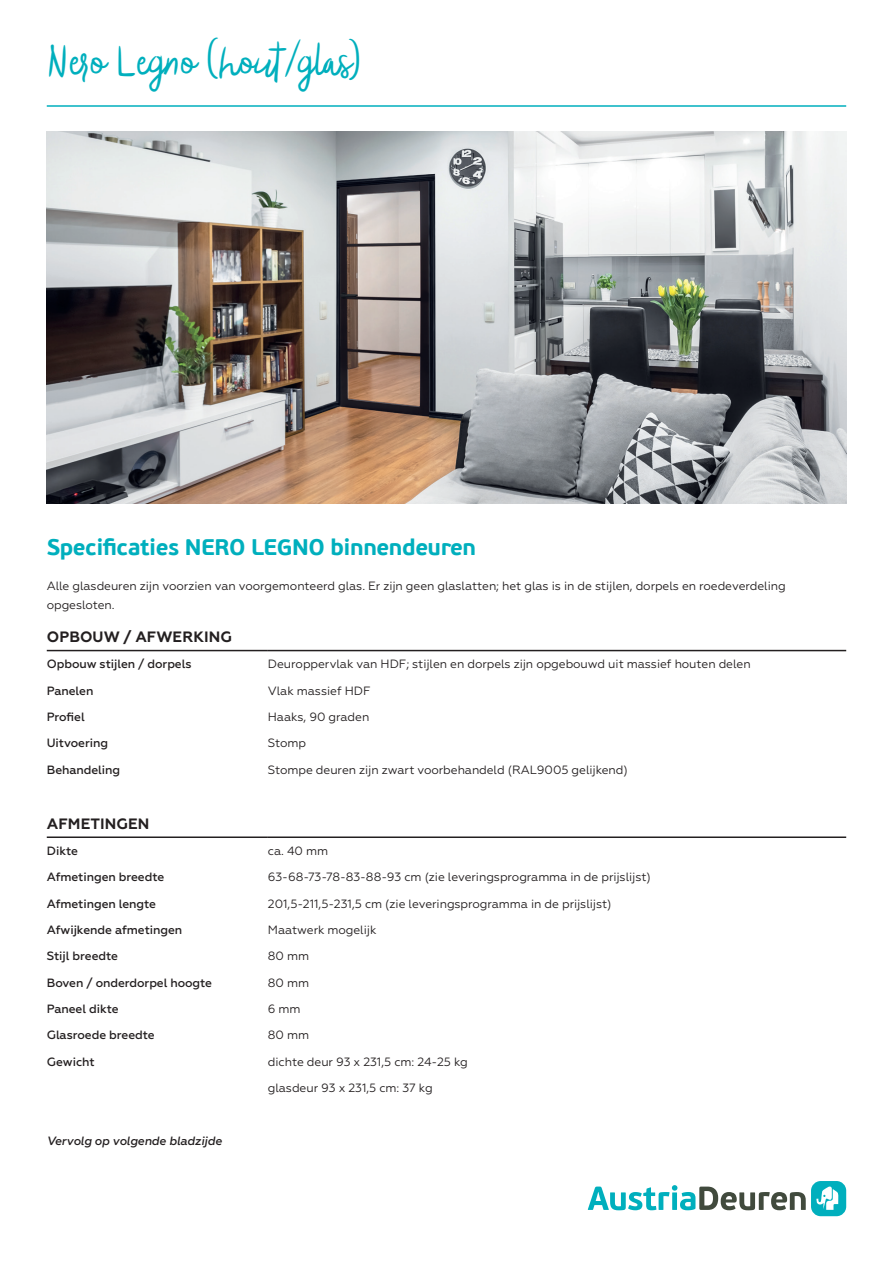
<style>
.page{position:relative;width:893px;height:1263px;background:#fff}
.page>*{position:absolute;margin:0;border:0;box-sizing:border-box;transform-origin:0 0}
.Blog_Script_Light{font:300 39px "Blog Script";letter-spacing:-.005em;color:#00afbd}
.PF_BeauSans_Pro{font:700 22.5px "PF Beau Sans Pro";letter-spacing:-.02em;color:#00afbd}
.Geometria{font:700 15px "Geometria";letter-spacing:.005em;color:#231f20}
.Geometria-2{font:12px/19.5px "Geometria";letter-spacing:-.005em;color:#231f20}
.Geometria-3{font:500 12px "Geometria";letter-spacing:-.005em;color:#231f20}
.Geometria-4{font:italic 500 12px "Geometria";letter-spacing:-.005em;color:#231f20}
</style>
<div class="page">
<div style="left:811px;top:1181px;width:35px;height:35px;background:#00afbd;border-radius:10px"></div>
<svg style="left:816px;top:1186px;width:22px;height:24px"></svg>
<svg style="left:588px;top:1185px;width:218px;height:25px"></svg>
<img style="left:47px;top:132px;width:799px;height:372px">
<hr style="left:47px;top:105px;width:799px;height:2px;background:#00afbd">
<hr style="left:47px;top:650px;width:221px;height:1px;background:#231f20">
<hr style="left:268px;top:650px;width:578px;height:1px;background:#231f20">
<hr style="left:47px;top:836px;width:221px;height:2px;background:#231f20">
<hr style="left:268px;top:836px;width:578px;height:2px;background:#231f20">
<p class="Blog_Script_Light" style="left:47px;top:38px;width:318px">Nero Legno (hout/glas)</p>
<p class="PF_BeauSans_Pro" style="left:47px;top:533px;width:431px">Specificaties NERO LEGNO binnendeuren</p>
<p class="Geometria-2" style="left:47px;top:576px;width:740px">Alle glasdeuren zijn voorzien van voorgemonteerd glas. Er zijn geen glaslatten; het glas is in de stijlen, dorpels en roedeverdeling opgesloten.</p>
<p class="Geometria" style="left:47px;top:628px;width:186px">OPBOUW / AFWERKING</p>
<p class="Geometria-3" style="left:47px;top:657px;width:146px">Opbouw stijlen / dorpels</p>
<p class="Geometria-2" style="left:268px;top:654px;width:484px">Deuroppervlak van HDF; stijlen en dorpels zijn opgebouwd uit massief houten delen</p>
<p class="Geometria-3" style="left:47px;top:683px;width:48px">Panelen</p>
<p class="Geometria-2" style="left:268px;top:681px;width:104px">Vlak massief HDF</p>
<p class="Geometria-3" style="left:47px;top:710px;width:40px">Profiel</p>
<p class="Geometria-2" style="left:268px;top:707px;width:103px">Haaks, 90 graden</p>
<p class="Geometria-3" style="left:47px;top:736px;width:63px">Uitvoering</p>
<p class="Geometria-2" style="left:268px;top:733px;width:40px">Stomp</p>
<p class="Geometria-3" style="left:47px;top:762px;width:75px">Behandeling</p>
<p class="Geometria-2" style="left:268px;top:760px;width:361px">Stompe deuren zijn zwart voorbehandeld (RAL9005 gelijkend)</p>
<p class="Geometria" style="left:47px;top:814px;width:104px">AFMETINGEN</p>
<p class="Geometria-3" style="left:47px;top:844px;width:33px">Dikte</p>
<p class="Geometria-2" style="left:268px;top:841px;width:62px">ca. 40 mm</p>
<p class="Geometria-3" style="left:47px;top:870px;width:119px">Afmetingen breedte</p>
<p class="Geometria-2" style="left:268px;top:867px;width:384px">63-68-73-78-83-88-93 cm (zie leveringsprogramma in de prijslijst)</p>
<p class="Geometria-3" style="left:47px;top:896px;width:111px">Afmetingen lengte</p>
<p class="Geometria-2" style="left:268px;top:894px;width:345px">201,5-211,5-231,5 cm (zie leveringsprogramma in de prijslijst)</p>
<p class="Geometria-3" style="left:47px;top:923px;width:137px">Afwijkende afmetingen</p>
<p class="Geometria-2" style="left:268px;top:920px;width:110px">Maatwerk mogelijk</p>
<p class="Geometria-3" style="left:47px;top:949px;width:73px">Stijl breedte</p>
<p class="Geometria-2" style="left:268px;top:946px;width:43px">80 mm</p>
<p class="Geometria-3" style="left:47px;top:975px;width:167px">Boven / onderdorpel hoogte</p>
<p class="Geometria-2" style="left:268px;top:973px;width:43px">80 mm</p>
<p class="Geometria-3" style="left:47px;top:1002px;width:73px">Paneel dikte</p>
<p class="Geometria-2" style="left:268px;top:999px;width:34px">6 mm</p>
<p class="Geometria-3" style="left:47px;top:1028px;width:109px">Glasroede breedte</p>
<p class="Geometria-2" style="left:268px;top:1025px;width:43px">80 mm</p>
<p class="Geometria-3" style="left:47px;top:1054px;width:49px">Gewicht</p>
<p class="Geometria-2" style="left:268px;top:1052px;width:201px">dichte deur 93 x 231,5 cm: 24-25 kg</p>
<p class="Geometria-2" style="left:268px;top:1078px;width:166px">glasdeur 93 x 231,5 cm: 37 kg</p>
<p class="Geometria-4" style="left:47px;top:1133px;width:177px">Vervolg op volgende bladzijde</p>
</div>
